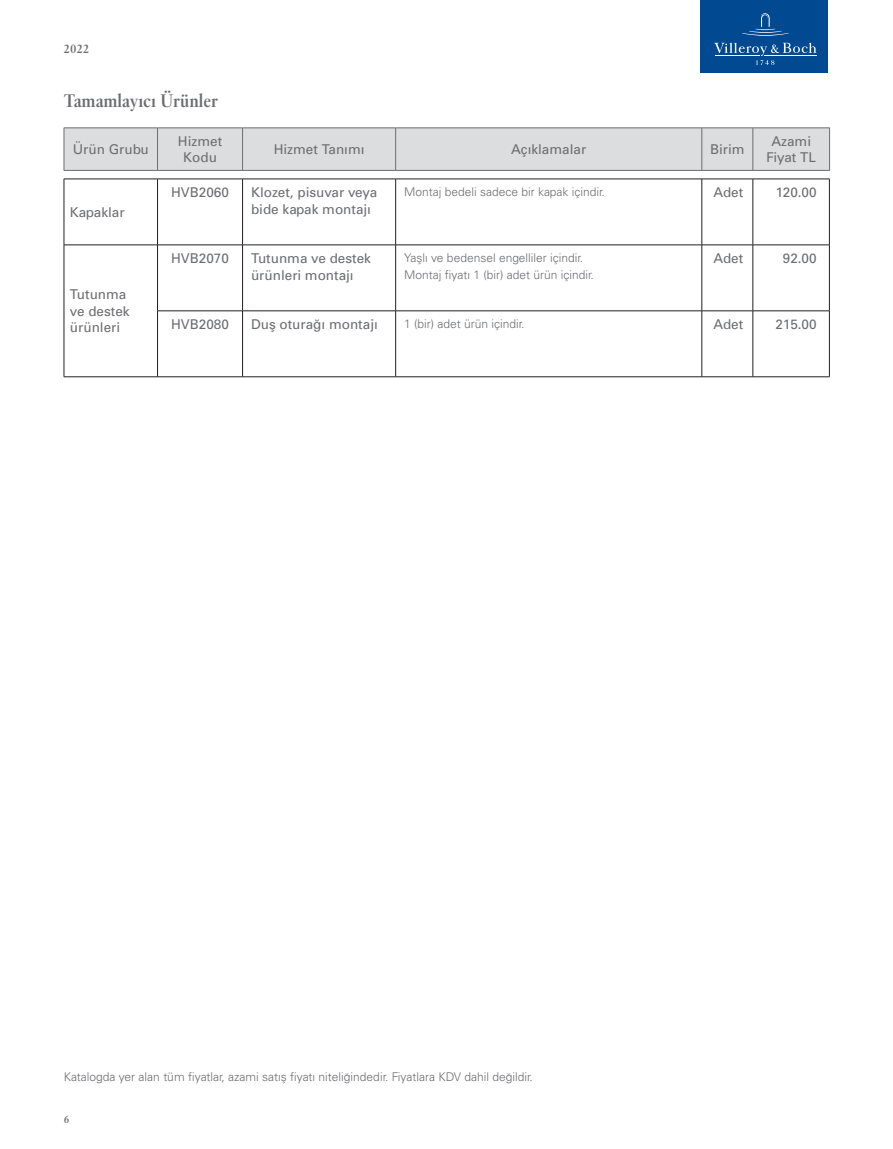
<style>
.page{position:relative;width:893px;height:1149px;background:#fff}
.page>*{position:absolute;margin:0;border:0;box-sizing:border-box;transform-origin:0 0}
.t1{font:700 18px "Villeroy Boch";color:#6c6d70}
.t2{font:13.5px/16.5px "Univers Tr";color:#6c6d70}
.t3{font:12px "Univers Light Tr";color:#6c6d70}
.t4{font:700 12px "Villeroy Boch";color:#6c6d70}
.t5{font:700 10.5px "Villeroy Boch";color:#6c6d70}
</style>
<div class="page">
<div style="left:65px;top:128px;width:764px;height:42px;background:#dcdddf"></div>
<hr style="left:64px;top:127px;width:94px;height:1px;background:#6c6d70">
<hr style="left:64px;top:128px;width:1px;height:42px;background:#6c6d70">
<hr style="left:158px;top:127px;width:85px;height:1px;background:#6c6d70">
<hr style="left:157px;top:128px;width:1px;height:42px;background:#6c6d70">
<hr style="left:243px;top:127px;width:153px;height:1px;background:#6c6d70">
<hr style="left:242px;top:128px;width:1px;height:42px;background:#6c6d70">
<hr style="left:396px;top:127px;width:306px;height:1px;background:#6c6d70">
<hr style="left:395px;top:128px;width:1px;height:42px;background:#6c6d70">
<hr style="left:702px;top:127px;width:51px;height:1px;background:#6c6d70">
<hr style="left:702px;top:128px;width:1px;height:42px;background:#6c6d70">
<hr style="left:753px;top:127px;width:77px;height:1px;background:#6c6d70">
<hr style="left:753px;top:128px;width:1px;height:42px;background:#6c6d70">
<hr style="left:829px;top:128px;width:1px;height:42px;background:#6c6d70">
<hr style="left:64px;top:170px;width:94px;height:1px;background:#6c6d70">
<hr style="left:158px;top:170px;width:85px;height:1px;background:#6c6d70">
<hr style="left:243px;top:170px;width:153px;height:1px;background:#6c6d70">
<hr style="left:396px;top:170px;width:306px;height:1px;background:#6c6d70">
<hr style="left:702px;top:170px;width:51px;height:1px;background:#6c6d70">
<hr style="left:753px;top:170px;width:77px;height:1px;background:#6c6d70">
<div style="left:700px;top:0;width:128px;height:72px;background:#014990"></div>
<svg style="left:742px;top:13px;width:46px;height:23px"></svg>
<svg style="left:714px;top:43px;width:102px;height:22px"></svg>
<hr style="left:64px;top:179px;width:94px;height:1px;background:#231f20">
<hr style="left:64px;top:179px;width:1px;height:65px;background:#231f20">
<hr style="left:64px;top:244px;width:94px;height:1px;background:#231f20">
<hr style="left:64px;top:245px;width:1px;height:66px;background:#231f20">
<hr style="left:64px;top:311px;width:1px;height:65px;background:#231f20">
<hr style="left:64px;top:376px;width:94px;height:1px;background:#231f20">
<hr style="left:158px;top:179px;width:85px;height:1px;background:#231f20">
<hr style="left:157px;top:179px;width:1px;height:65px;background:#231f20">
<hr style="left:243px;top:179px;width:153px;height:1px;background:#231f20">
<hr style="left:242px;top:179px;width:1px;height:65px;background:#231f20">
<hr style="left:396px;top:179px;width:306px;height:1px;background:#231f20">
<hr style="left:395px;top:179px;width:1px;height:65px;background:#231f20">
<hr style="left:702px;top:179px;width:51px;height:1px;background:#231f20">
<hr style="left:702px;top:179px;width:1px;height:65px;background:#231f20">
<hr style="left:753px;top:179px;width:77px;height:1px;background:#231f20">
<hr style="left:753px;top:179px;width:1px;height:65px;background:#231f20">
<hr style="left:829px;top:179px;width:1px;height:65px;background:#231f20">
<hr style="left:158px;top:244px;width:85px;height:1px;background:#231f20">
<hr style="left:157px;top:245px;width:1px;height:65px;background:#231f20">
<hr style="left:243px;top:244px;width:153px;height:1px;background:#231f20">
<hr style="left:242px;top:245px;width:1px;height:65px;background:#231f20">
<hr style="left:396px;top:244px;width:306px;height:1px;background:#231f20">
<hr style="left:395px;top:245px;width:1px;height:65px;background:#231f20">
<hr style="left:702px;top:244px;width:51px;height:1px;background:#231f20">
<hr style="left:702px;top:245px;width:1px;height:65px;background:#231f20">
<hr style="left:753px;top:244px;width:77px;height:1px;background:#231f20">
<hr style="left:753px;top:245px;width:1px;height:65px;background:#231f20">
<hr style="left:829px;top:245px;width:1px;height:65px;background:#231f20">
<hr style="left:157px;top:310px;width:86px;height:1px;background:#231f20">
<hr style="left:157px;top:311px;width:1px;height:65px;background:#231f20">
<hr style="left:243px;top:310px;width:153px;height:1px;background:#231f20">
<hr style="left:242px;top:311px;width:1px;height:65px;background:#231f20">
<hr style="left:396px;top:310px;width:306px;height:1px;background:#231f20">
<hr style="left:395px;top:311px;width:1px;height:65px;background:#231f20">
<hr style="left:702px;top:310px;width:51px;height:1px;background:#231f20">
<hr style="left:702px;top:311px;width:1px;height:65px;background:#231f20">
<hr style="left:753px;top:310px;width:77px;height:1px;background:#231f20">
<hr style="left:753px;top:311px;width:1px;height:65px;background:#231f20">
<hr style="left:829px;top:311px;width:1px;height:65px;background:#231f20">
<hr style="left:158px;top:376px;width:85px;height:1px;background:#231f20">
<hr style="left:243px;top:376px;width:153px;height:1px;background:#231f20">
<hr style="left:396px;top:376px;width:306px;height:1px;background:#231f20">
<hr style="left:702px;top:376px;width:51px;height:1px;background:#231f20">
<hr style="left:753px;top:376px;width:77px;height:1px;background:#231f20">
<p class="t4" style="left:64px;top:41px;width:27px">2022</p>
<p class="t1" style="left:64px;top:90px;width:156px">Tamamlayıcı Ürünler</p>
<p class="t2" style="left:73px;top:141px;width:77px">Ürün Grubu</p>
<p class="t2" style="left:178px;top:132px;width:46px;text-align:center">Hizmet<br>Kodu</p>
<p class="t2" style="left:274px;top:141px;width:92px">Hizmet Tan›m›</p>
<p class="t2" style="left:511px;top:141px;width:77px">Aç›klamalar</p>
<p class="t2" style="left:710px;top:141px;width:36px">Birim</p>
<p class="t2" style="left:766px;top:132px;width:51px;text-align:center">Azami<br>Fiyat TL</p>
<p class="t2" style="left:70px;top:203px;width:56px">Kapaklar</p>
<p class="t2" style="left:70px;top:286px;width:61px">Tutunma ve destek ürünleri</p>
<p class="t2" style="left:171px;top:184px;width:59px">HVB2060</p>
<p class="t2" style="left:251px;top:184px;width:128px">Klozet, pisuvar veya bide kapak montajı</p>
<p class="t3" style="left:404px;top:184px;width:202px">Montaj bedeli sadece bir kapak içindir.</p>
<p class="t2" style="left:713px;top:184px;width:31px">Adet</p>
<p class="t2" style="left:775px;top:184px;width:43px">120.00</p>
<p class="t2" style="left:171px;top:250px;width:59px">HVB2070</p>
<p class="t2" style="left:251px;top:250px;width:121px">Tutunma ve destek ürünleri montajı</p>
<p class="t3" style="left:404px;top:250px;width:181px">Yaşlı ve bedensel engelliler içindir.</p>
<p class="t3" style="left:404px;top:267px;width:191px">Montaj fiyatı 1 (bir) adet ürün içindir.</p>
<p class="t2" style="left:713px;top:250px;width:31px">Adet</p>
<p class="t2" style="left:783px;top:250px;width:35px">92.00</p>
<p class="t2" style="left:171px;top:316px;width:59px">HVB2080</p>
<p class="t2" style="left:251px;top:316px;width:128px">Duş oturağı montajı</p>
<p class="t3" style="left:404px;top:316px;width:122px">1 (bir) adet ürün içindir.</p>
<p class="t2" style="left:713px;top:316px;width:31px">Adet</p>
<p class="t2" style="left:775px;top:316px;width:43px">215.00</p>
<p class="t3" style="left:64px;top:1069px;width:471px">Katalogda yer alan tüm fiyatlar, azami satış fiyatı niteliğindedir. Fiyatlara KDV dahil değildir.</p>
<p class="t5" style="left:64px;top:1112px;width:7px">6</p>
</div>
